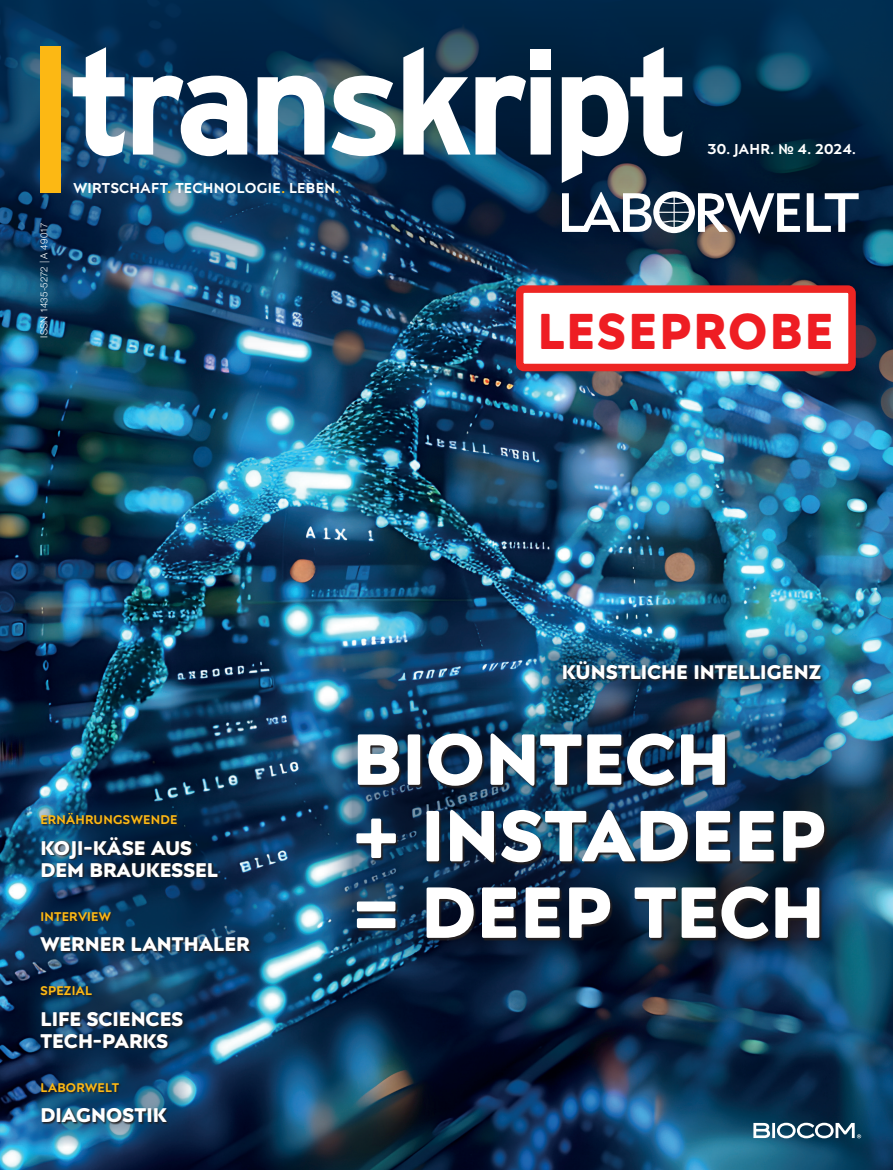
<style>
.page{position:relative;width:893px;height:1170px;background:#fff}
.page>*{position:absolute;margin:0;border:0;box-sizing:border-box;transform-origin:0 0}
.t1{font:700 72px/76.5px "Posterama 1927";color:#fff}
.t2{font:700 50.25px "Posterama 1927";letter-spacing:.05em;color:#ee1d23;scale:.95 1}
.t3{font:700 19.65px/21.5px "Posterama 1927";color:#fff}
.t4{font:600 14.25px "Posterama 1927";letter-spacing:.02em;color:#fff}
.t5{font:600 12.6px "Posterama 1927";letter-spacing:.02em;color:#fcb814}
.t6{font:300 9.75px "Helvetica Neue LT Std";letter-spacing:.01em;color:#fff}
.s1{color:#fcb814}
</style>
<div class="page">
<img style="left:0;top:351px;width:893px;height:818px">
<img style="left:0;top:0;width:893px;height:351px">
<svg style="left:73px;top:47px;width:610px;height:136px"></svg>
<div style="left:530px;top:49px;width:21px;height:20px;background:#fff"></div>
<div style="left:40px;top:47px;width:20px;height:146px;background:#fcb814"></div>
<div style="left:653px;top:191px;width:42px;height:42px;border:6px solid #fff;border-radius:50%"></div>
<svg style="left:562px;top:192px;width:297px;height:42px"></svg>
<svg style="left:753px;top:1122px;width:108px;height:16px"></svg>
<img style="left:319px;top:693px;width:536px;height:279px">
<svg style="left:357px;top:734px;width:470px;height:208px;background:#15293d"></svg>
<img style="left:522px;top:627px;width:320px;height:87px">
<svg style="left:562px;top:660px;width:262px;height:23px;background:#173953"></svg>
<svg style="left:26px;top:796px;width:205px;height:90px;background:#0d3e62"></svg>
<svg style="left:26px;top:976px;width:14px;height:90px"></svg>
<svg style="left:26px;top:1066px;width:164px;height:80px;background:#235f8b"></svg>
<svg style="left:26px;top:886px;width:242px;height:90px;background:#124a76"></svg>
<svg style="left:40px;top:813px;width:212px;height:312px;background:#123859"></svg>
<div style="left:520px;top:289px;width:332px;height:78px;background:#fff;border-radius:4px"></div>
<div style="left:516px;top:285px;width:340px;height:86px;border:8px solid #ed2523;border-radius:4px"></div>
<p class="t6" style="left:38px;top:338px;width:116px;rotate:-90deg">ISSN 1435-5272 | A 49017</p>
<p class="t4" style="left:73px;top:178px;width:267px">WIRTSCHAFT<span class="s1">.</span> TECHNOLOGIE<span class="s1">.</span> LEBEN<span class="s1">.</span></p>
<p class="t4" style="left:707px;top:140px;width:150px">30. JAHR. № 4. 2024.</p>
<h2 class="t2" style="left:538px;top:296px;width:313px">LESEPROBE</h2>
<p class="t5" style="left:40px;top:811px;width:139px">ERNÄHRUNGSWENDE</p>
<p class="t3" style="left:40px;top:836px;width:179px">KOJI-KÄSE AUS<br>DEM BRAUKESSEL</p>
<p class="t5" style="left:40px;top:907px;width:72px">INTERVIEW</p>
<p class="t3" style="left:40px;top:933px;width:211px">WERNER LANTHALER</p>
<p class="t5" style="left:40px;top:982px;width:53px">SPEZIAL</p>
<p class="t3" style="left:40px;top:1007px;width:144px">LIFE SCIENCES<br>TECH-PARKS</p>
<p class="t5" style="left:40px;top:1078px;width:80px">LABORWELT</p>
<p class="t3" style="left:40px;top:1103px;width:128px">DIAGNOSTIK</p>
<p class="t3" style="left:562px;top:661px;width:261px">KÜNSTLICHE INTELLIGENZ</p>
<h1 class="t1" style="left:352px;top:719px;width:475px">BIONTECH<br>+ INSTADEEP = DEEP TECH</h1>
</div>
